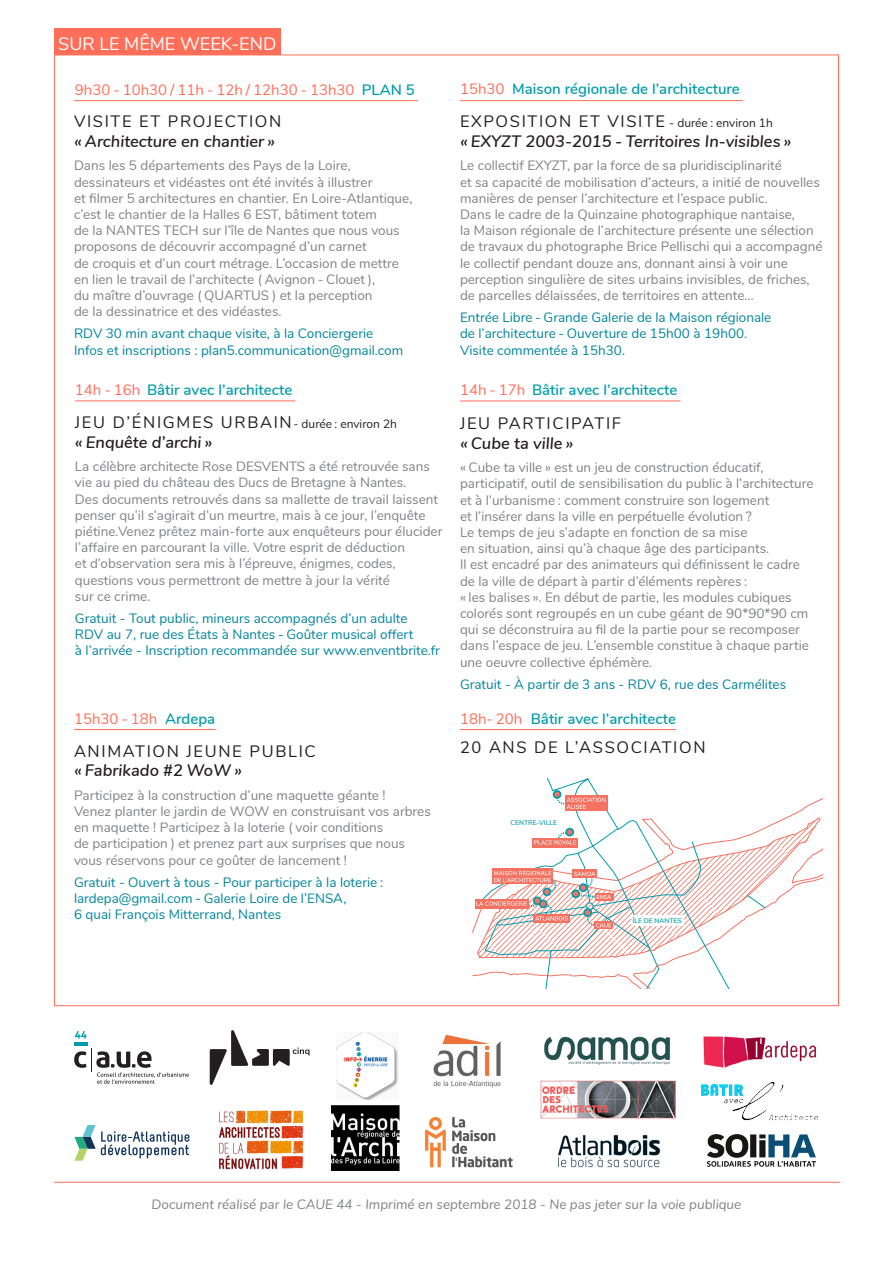
<style>
.page{position:relative;width:893px;height:1263px;background:#fff}
.page>*{position:absolute;margin:0;border:0;box-sizing:border-box;transform-origin:0 0}
.t1{font:18px "Nunito";color:#fff}
.PARTIE-Titre{font:16.5px "Nunito";letter-spacing:.1em;color:#231f20}
.PARTIE-Sous-titre{font:italic 600 16.5px "Nunito";color:#231f20}
.PARTIE-Sur-titre{font:600 15px "Nunito";color:#009cac}
.PARTIE-Horaire{font:600 15px "Nunito";color:#009cac}
.PARTIE-Horaire-2{font:15px "Nunito";color:#ff6e59}
.PARTIE-Texte{font:13.5px/16.2px "Nunito";color:#808285}
.PARTIE-Informations{font:13.5px/16.2px "Nunito";color:#00849d}
.t2{font:italic 13.5px "Nunito";color:#808285}
.t3{font:600 6.75px "Nunito";color:#009cac}
.t4{font:600 5.55px "Nunito";color:#fff}
.s1{font-weight:400;color:#ff6e59}
.s2{font-size:12px}
.s3{font-weight:700;font-style:normal}
</style>
<div class="page">
<svg style="left:74px;top:1031px;width:115px;height:53px"></svg>
<svg style="left:74px;top:1125px;width:115px;height:36px"></svg>
<img style="left:424px;top:1116px;width:89px;height:52px">
<img style="left:703px;top:1036px;width:114px;height:32px">
<img style="left:558px;top:1134px;width:103px;height:34px">
<img style="left:706px;top:1134px;width:111px;height:33px">
<img style="left:433px;top:1034px;width:68px;height:54px">
<img style="left:218px;top:1110px;width:86px;height:60px">
<img style="left:544px;top:1036px;width:126px;height:29px">
<img style="left:541px;top:1080px;width:135px;height:39px">
<img style="left:332px;top:1106px;width:68px;height:64px">
<img style="left:701px;top:1082px;width:118px;height:38px">
<img style="left:336px;top:1032px;width:62px;height:67px">
<svg style="left:210px;top:1030px;width:99px;height:55px"></svg>
<div style="left:54px;top:28px;width:227px;height:26px;background:#ff6e59"></div>
<hr style="left:54px;top:1182px;width:786px;height:1px;background:#ff6e59">
<svg style="left:472px;top:779px;width:351px;height:209px"></svg>
<div style="left:534px;top:897px;width:7px;height:7px;background:#f37261;border-radius:50%"></div>
<div style="left:533px;top:896px;width:9px;height:9px;border:2px solid #009cac;border-radius:50%"></div>
<div style="left:554px;top:791px;width:7px;height:7px;background:#f37261;border-radius:50%"></div>
<div style="left:553px;top:790px;width:8px;height:9px;border:2px solid #009cac;border-radius:50%"></div>
<div style="left:543px;top:888px;width:7px;height:7px;background:#f37261;border-radius:50%"></div>
<div style="left:543px;top:887px;width:8px;height:9px;border:2px solid #009cac;border-radius:50%"></div>
<div style="left:540px;top:900px;width:7px;height:7px;background:#f37261;border-radius:50%"></div>
<div style="left:539px;top:900px;width:9px;height:8px;border:2px solid #009cac;border-radius:50%"></div>
<div style="left:580px;top:884px;width:7px;height:7px;background:#f37261;border-radius:50%"></div>
<div style="left:579px;top:883px;width:9px;height:9px;border:2px solid #009cac;border-radius:50%"></div>
<div style="left:572px;top:890px;width:7px;height:7px;background:#f37261;border-radius:50%"></div>
<div style="left:571px;top:889px;width:9px;height:9px;border:2px solid #009cac;border-radius:50%"></div>
<div style="left:584px;top:909px;width:7px;height:7px;background:#f37261;border-radius:50%"></div>
<div style="left:583px;top:908px;width:9px;height:9px;border:2px solid #009cac;border-radius:50%"></div>
<div style="left:566px;top:829px;width:7px;height:7px;background:#f37261;border-radius:50%"></div>
<div style="left:565px;top:828px;width:9px;height:8px;border:2px solid #009cac;border-radius:50%"></div>
<hr style="left:460px;top:100px;width:283px;height:1px;background:#ff6e59">
<hr style="left:460px;top:729px;width:216px;height:1px;background:#ff6e59">
<hr style="left:74px;top:100px;width:344px;height:1px;background:#ff6e59">
<hr style="left:460px;top:400px;width:220px;height:1px;background:#ff6e59">
<hr style="left:75px;top:400px;width:220px;height:1px;background:#ff6e59">
<hr style="left:74px;top:729px;width:142px;height:1px;background:#ff6e59">
<p class="t1" style="left:58px;top:31px;width:220px">SUR LE MÊME WEEK-END</p>
<p class="PARTIE-Horaire-2" style="left:75px;top:78px;width:281px">9h30 - 10h30 / 11h - 12h / 12h30 - 13h30</p>
<p class="PARTIE-Titre" style="left:74px;top:109px;width:209px">VISITE ET PROJECTION</p>
<p class="PARTIE-Sous-titre" style="left:74px;top:129px;width:203px">« Architecture en chantier »</p>
<p class="PARTIE-Texte" style="left:74px;top:157px;width:340px">Dans les 5 départements des Pays de la Loire, dessinateurs et vidéastes ont été invités à illustrer<br>et filmer 5 architectures en chantier. En Loire-Atlantique, c’est le chantier de la Halles 6 EST, bâtiment totem<br>de la NANTES TECH sur l’île de Nantes que nous vous proposons de découvrir accompagné d’un carnet<br>de croquis et d’un court métrage. L’occasion de mettre en lien le travail de l’architecte ( Avignon - Clouet ),<br>du maître d’ouvrage ( QUARTUS ) et la perception<br>de la dessinatrice et des vidéastes.</p>
<p class="PARTIE-Informations" style="left:74px;top:325px;width:331px">RDV 30 min avant chaque visite, à la Conciergerie<br>Infos et inscriptions : plan5.communication@gmail.com</p>
<p class="PARTIE-Sur-titre" style="left:362px;top:78px;width:54px">PLAN 5</p>
<p class="PARTIE-Horaire" style="left:75px;top:379px;width:219px"><span class="s1">14h - 16h</span> Bâtir avec l’architecte</p>
<p class="PARTIE-Titre" style="left:75px;top:410px;width:324px">JEU D’ÉNIGMES URBAIN<span class="s2">- durée : environ 2h</span></p>
<p class="PARTIE-Sous-titre" style="left:75px;top:430px;width:139px">« Enquête d’archi »</p>
<p class="PARTIE-Texte" style="left:75px;top:458px;width:369px">La célèbre architecte Rose DESVENTS a été retrouvée sans vie au pied du château des Ducs de Bretagne à Nantes.<br>Des documents retrouvés dans sa mallette de travail laissent penser qu’il s’agirait d’un meurtre, mais à ce jour, l’enquête piétine.Venez prêtez main-forte aux enquêteurs pour élucider l’affaire en parcourant la ville. Votre esprit de déduction<br>et d’observation sera mis à l’épreuve, énigmes, codes, questions vous permettront de mettre à jour la vérité<br>sur ce crime.</p>
<p class="PARTIE-Informations" style="left:75px;top:609px;width:367px">Gratuit - Tout public, mineurs accompagnés d’un adulte<br>RDV au 7, rue des États à Nantes - Goûter musical offert<br>à l’arrivée - Inscription recommandée sur www.enventbrite.fr</p>
<p class="PARTIE-Horaire-2" style="left:74px;top:707px;width:85px">15h30 - 18h</p>
<p class="PARTIE-Titre" style="left:74px;top:739px;width:243px">ANIMATION JEUNE PUBLIC</p>
<p class="PARTIE-Sous-titre" style="left:74px;top:758px;width:170px">« Fabrikado <span class="s3">#</span>2 WoW »</p>
<p class="PARTIE-Texte" style="left:74px;top:786px;width:313px">Participez à la construction d’une maquette géante !</p>
<p class="PARTIE-Texte" style="left:74px;top:802px;width:358px">Venez planter le jardin de WOW en construisant vos arbres en maquette ! Participez à la loterie ( voir conditions<br>de participation ) et prenez part aux surprises que nous vous réservons pour ce goûter de lancement !</p>
<p class="PARTIE-Informations" style="left:74px;top:873px;width:311px">Gratuit - Ouvert à tous - Pour participer à la loterie : lardepa@gmail.com - Galerie Loire de l’ENSA,<br>6 quai François Mitterrand, Nantes</p>
<p class="PARTIE-Sur-titre" style="left:165px;top:707px;width:52px">Ardepa</p>
<p class="PARTIE-Sur-titre" style="left:512px;top:78px;width:229px">Maison régionale de l’architecture</p>
<p class="PARTIE-Horaire-2" style="left:460px;top:78px;width:46px">15h30</p>
<p class="PARTIE-Titre" style="left:460px;top:109px;width:314px">EXPOSITION ET VISITE <span class="s2">- durée : environ 1h</span></p>
<p class="PARTIE-Sous-titre" style="left:460px;top:129px;width:333px">« EXYZT 2003-2015 - Territoires In-visibles »</p>
<p class="PARTIE-Texte" style="left:460px;top:157px;width:364px">Le collectif EXYZT, par la force de sa pluridisciplinarité<br>et sa capacité de mobilisation d’acteurs, a initié de nouvelles manières de penser l’architecture et l’espace public.<br>Dans le cadre de la Quinzaine photographique nantaise,<br>la Maison régionale de l’architecture présente une sélection de travaux du photographe Brice Pellischi qui a accompagné le collectif pendant douze ans, donnant ainsi à voir une perception singulière de sites urbains invisibles, de friches, de parcelles délaissées, de territoires en attente…</p>
<p class="PARTIE-Informations" style="left:460px;top:309px;width:313px">Entrée Libre - Grande Galerie de la Maison régionale de l’architecture - Ouverture de 15h00 à 19h00.<br>Visite commentée à 15h30.</p>
<p class="PARTIE-Horaire" style="left:460px;top:379px;width:219px"><span class="s1">14h - 17h</span> Bâtir avec l’architecte</p>
<p class="PARTIE-Titre" style="left:460px;top:411px;width:163px">JEU PARTICIPATIF</p>
<p class="PARTIE-Sous-titre" style="left:460px;top:431px;width:115px">« Cube ta ville »</p>
<p class="PARTIE-Texte" style="left:460px;top:459px;width:355px">« Cube ta ville » est un jeu de construction éducatif, participatif, outil de sensibilisation du public à l’architecture et à l’urbanisme : comment construire son logement<br>et l’insérer dans la ville en perpétuelle évolution ?<br>Le temps de jeu s’adapte en fonction de sa mise<br>en situation, ainsi qu’à chaque âge des participants.<br>Il est encadré par des animateurs qui définissent le cadre de la ville de départ à partir d’éléments repères :<br>« les balises ». En début de partie, les modules cubiques colorés sont regroupés en un cube géant de 90*90*90 cm qui se déconstruira au fil de la partie pour se recomposer dans l’espace de jeu. L’ensemble constitue à chaque partie une oeuvre collective éphémère.</p>
<p class="PARTIE-Informations" style="left:460px;top:675px;width:328px">Gratuit - À partir de 3 ans - RDV 6, rue des Carmélites</p>
<p class="PARTIE-Sur-titre" style="left:531px;top:707px;width:147px">Bâtir avec l’architecte</p>
<p class="PARTIE-Horaire-2" style="left:460px;top:707px;width:64px">18h- 20h</p>
<p class="PARTIE-Titre" style="left:460px;top:735px;width:247px">20 ANS DE L’ASSOCIATION</p>
<p class="t3" style="left:510px;top:818px;width:48px">CENTRE-VILLE</p>
<p class="t4" style="left:596px;top:893px;width:17px">ENSA</p>
<p class="t3" style="left:633px;top:915px;width:50px">ÎLE DE NANTES</p>
<p class="t2" style="left:152px;top:1194px;width:591px">Document réalisé par le CAUE 44 - Imprimé en septembre 2018 - Ne pas jeter sur la voie publique</p>
</div>
